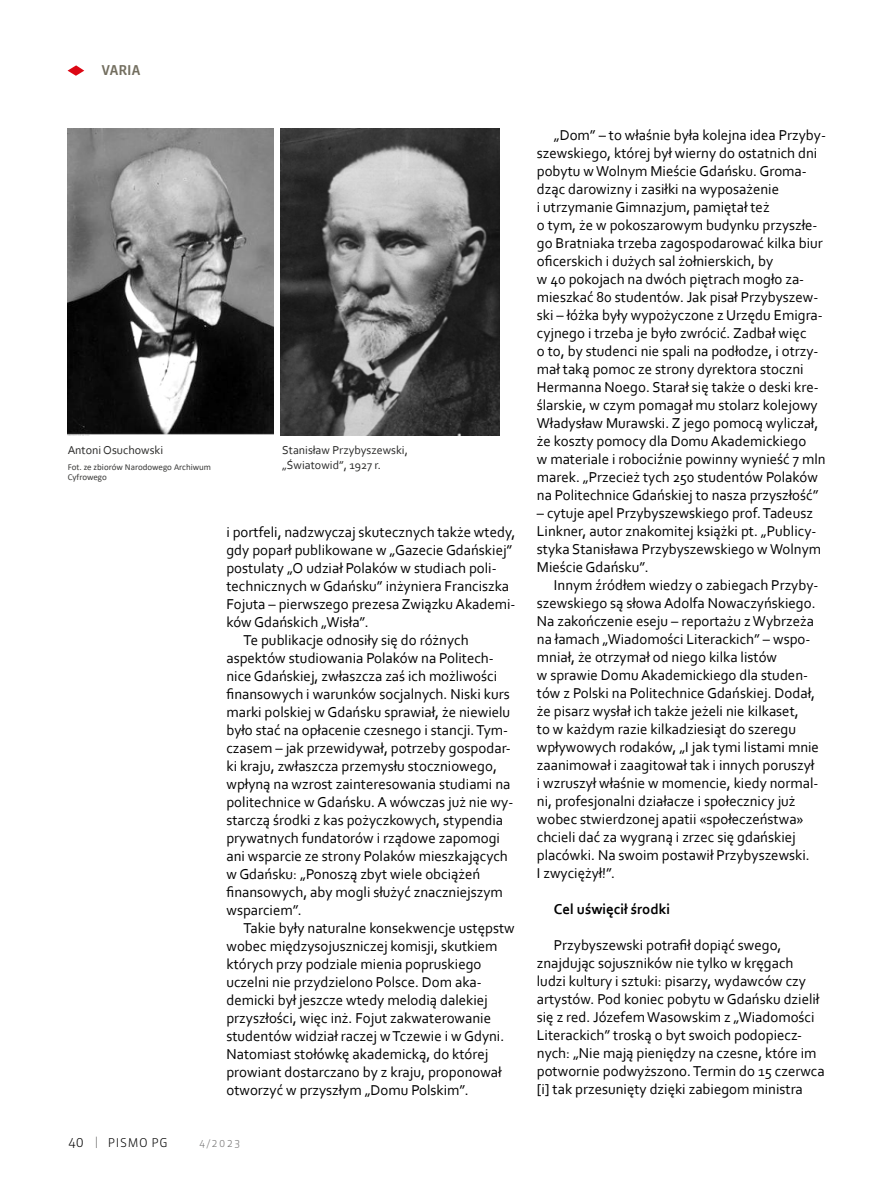
<style>
.page{position:relative;width:893px;height:1191px;background:#fff}
.page>*{position:absolute;margin:0;border:0;box-sizing:border-box;transform-origin:0 0}
.t1{font:15px/18px "Corbel";color:#000}
.t2{font:700 15px "Corbel";color:#000}
.t3{font:500 13.5px "Sanuk Pro";color:#736e5f}
.t4{font:300 13.5px "Sanuk Pro";color:#000}
.t5{font:12px/15px "Corbel";color:#282827}
.t6{font:300 12px "Sanuk Pro";letter-spacing:.05em;color:#000}
.t7{font:300 10.5px "Sanuk Pro";color:#706f6f}
.t8{font:9px/10.8px "Calibri";color:#3c3c3b}
</style>
<div class="page">
<svg style="left:96px;top:1136px;width:1px;height:12px"></svg>
<svg style="left:68px;top:65px;width:16px;height:11px"></svg>
<img style="left:68px;top:129px;width:206px;height:306px">
<img style="left:281px;top:129px;width:219px;height:306px">
<p class="t3" style="left:101px;top:61px;width:40px">VARIA</p>
<p class="t5" style="left:68px;top:443px;width:97px">Antoni Osuchowski</p>
<p class="t8" style="left:68px;top:461px;width:145px">Fot. ze zbiorów Narodowego Archiwum<br>Cyfrowego</p>
<p class="t5" style="left:282px;top:443px;width:127px">Stanisław Przybyszewski, „Światowid”, 1927 r.</p>
<p class="t1" style="left:226px;top:523px;width:291px">i portfeli, nadzwyczaj skutecznych także wtedy,</p>
<p class="t1" style="left:226px;top:541px;width:288px">gdy poparł publikowane w „Gazecie Gdańskiej”</p>
<p class="t1" style="left:226px;top:559px;width:272px">postulaty „O udział Polaków w studiach poli-</p>
<p class="t1" style="left:226px;top:577px;width:284px">technicznych w Gdańsku” inżyniera Franciszka</p>
<p class="t1" style="left:226px;top:595px;width:291px">Fojuta – pierwszego prezesa Związku Akademi-</p>
<p class="t1" style="left:226px;top:613px;width:144px">ków Gdańskich „Wisła”.</p>
<p class="t1" style="left:243px;top:631px;width:227px">Te publikacje odnosiły się do różnych</p>
<p class="t1" style="left:226px;top:649px;width:269px">aspektów studiowania Polaków na Politech-</p>
<p class="t1" style="left:226px;top:667px;width:272px">nice Gdańskiej, zwłaszcza zaś ich możliwości</p>
<p class="t1" style="left:226px;top:685px;width:285px">finansowych i warunków socjalnych. Niski kurs</p>
<p class="t1" style="left:226px;top:703px;width:285px">marki polskiej w Gdańsku sprawiał, że niewielu</p>
<p class="t1" style="left:226px;top:721px;width:283px">było stać na opłacenie czesnego i stancji. Tym-</p>
<p class="t1" style="left:226px;top:739px;width:286px">czasem – jak przewidywał, potrzeby gospodar-</p>
<p class="t1" style="left:226px;top:757px;width:272px">ki kraju, zwłaszcza przemysłu stoczniowego,</p>
<p class="t1" style="left:226px;top:775px;width:286px">wpłyną na wzrost zainteresowania studiami na</p>
<p class="t1" style="left:226px;top:793px;width:288px">politechnice w Gdańsku. A wówczas już nie wy-</p>
<p class="t1" style="left:226px;top:811px;width:278px">starczą środki z kas pożyczkowych, stypendia</p>
<p class="t1" style="left:226px;top:829px;width:275px">prywatnych fundatorów i rządowe zapomogi</p>
<p class="t1" style="left:226px;top:847px;width:283px">ani wsparcie ze strony Polaków mieszkających</p>
<p class="t1" style="left:226px;top:865px;width:255px">w Gdańsku: „Ponoszą zbyt wiele obciążeń</p>
<p class="t1" style="left:226px;top:883px;width:278px">finansowych, aby mogli służyć znaczniejszym</p>
<p class="t1" style="left:226px;top:901px;width:77px">wsparciem”.</p>
<p class="t1" style="left:243px;top:919px;width:273px">Takie były naturalne konsekwencje ustępstw</p>
<p class="t1" style="left:226px;top:937px;width:273px">wobec międzysojuszniczej komisji, skutkiem</p>
<p class="t1" style="left:226px;top:955px;width:257px">których przy podziale mienia popruskiego</p>
<p class="t1" style="left:226px;top:973px;width:257px">uczelni nie przydzielono Polsce. Dom aka-</p>
<p class="t1" style="left:226px;top:991px;width:263px">demicki był jeszcze wtedy melodią dalekiej</p>
<p class="t1" style="left:226px;top:1009px;width:266px">przyszłości, więc inż. Fojut zakwaterowanie</p>
<p class="t1" style="left:226px;top:1027px;width:279px">studentów widział raczej w Tczewie i w Gdyni.</p>
<p class="t1" style="left:226px;top:1045px;width:264px">Natomiast stołówkę akademicką, do której</p>
<p class="t1" style="left:226px;top:1063px;width:277px">prowiant dostarczano by z kraju, proponował</p>
<p class="t1" style="left:226px;top:1081px;width:244px">otworzyć w przyszłym „Domu Polskim”.</p>
<p class="t4" style="left:68px;top:1133px;width:17px">40</p>
<p class="t6" style="left:108px;top:1134px;width:61px">PISMO PG</p>
<p class="t7" style="left:200px;top:1135px;width:42px">4/2023</p>
<p class="t1" style="left:537px;top:125px;width:291px;text-indent:17px">„Dom” – to właśnie była kolejna idea Przyby&shy;szewskiego, której był wierny do ostatnich dni pobytu w Wolnym Mieście Gdańsku. Groma&shy;dząc darowizny i zasiłki na wyposażenie<br>i utrzymanie Gimnazjum, pamiętał też<br>o tym, że w pokoszarowym budynku przyszłe&shy;go Bratniaka trzeba zagospodarować kilka biur oficerskich i dużych sal żołnierskich, by<br>w 40 pokojach na dwóch piętrach mogło za&shy;mieszkać 80 studentów. Jak pisał Przybyszew&shy;ski – łóżka były wypożyczone z Urzędu Emigra&shy;cyjnego i trzeba je było zwrócić. Zadbał więc<br>o to, by studenci nie spali na podłodze, i otrzy&shy;mał taką pomoc ze strony dyrektora stoczni Hermanna Noego. Starał się także o deski kre&shy;ślarskie, w czym pomagał mu stolarz kolejowy Władysław Murawski. Z jego pomocą wyliczał, że koszty pomocy dla Domu Akademickiego<br>w materiale i robociźnie powinny wynieść 7 mln marek. „Przecież tych 250 studentów Polaków na Politechnice Gdańskiej to nasza przyszłość”</p>
<p class="t1" style="left:537px;top:503px;width:286px">– cytuje apel Przybyszewskiego prof. Tadeusz Linkner, autor znakomitej książki pt. „Publicy&shy;styka Stanisława Przybyszewskiego w Wolnym Mieście Gdańsku”.</p>
<p class="t1" style="left:537px;top:575px;width:284px;text-indent:17px">Innym źródłem wiedzy o zabiegach Przyby&shy;szewskiego są słowa Adolfa Nowaczyńskiego.<br>Na zakończenie eseju – reportażu z Wybrzeża na łamach „Wiadomości Literackich” – wspo&shy;mniał, że otrzymał od niego kilka listów<br>w sprawie Domu Akademickiego dla studen&shy;tów z Polski na Politechnice Gdańskiej. Dodał, że pisarz wysłał ich także jeżeli nie kilkaset,<br>to w każdym razie kilkadziesiąt do szeregu wpływowych rodaków, „I jak tymi listami mnie zaanimował i zaagitował tak i innych poruszył i wzruszył właśnie w momencie, kiedy normal&shy;ni, profesjonalni działacze i społecznicy już wobec stwierdzonej apatii «społeczeństwa» chcieli dać za wygraną i zrzec się gdańskiej placówki. Na swoim postawił Przybyszewski.<br>I zwyciężył!”.</p>
<p class="t2" style="left:554px;top:899px;width:118px">Cel uświęcił środki</p>
<p class="t1" style="left:537px;top:935px;width:289px;text-indent:17px">Przybyszewski potrafił dopiąć swego, znajdując sojuszników nie tylko w kręgach ludzi kultury i sztuki: pisarzy, wydawców czy artystów. Pod koniec pobytu w Gdańsku dzielił się z red. Józefem Wasowskim z „Wiadomości Literackich” troską o byt swoich podopiecz&shy;nych: „Nie mają pieniędzy na czesne, które im potwornie podwyższono. Termin do 15 czerwca [i] tak przesunięty dzięki zabiegom ministra</p>
</div>
